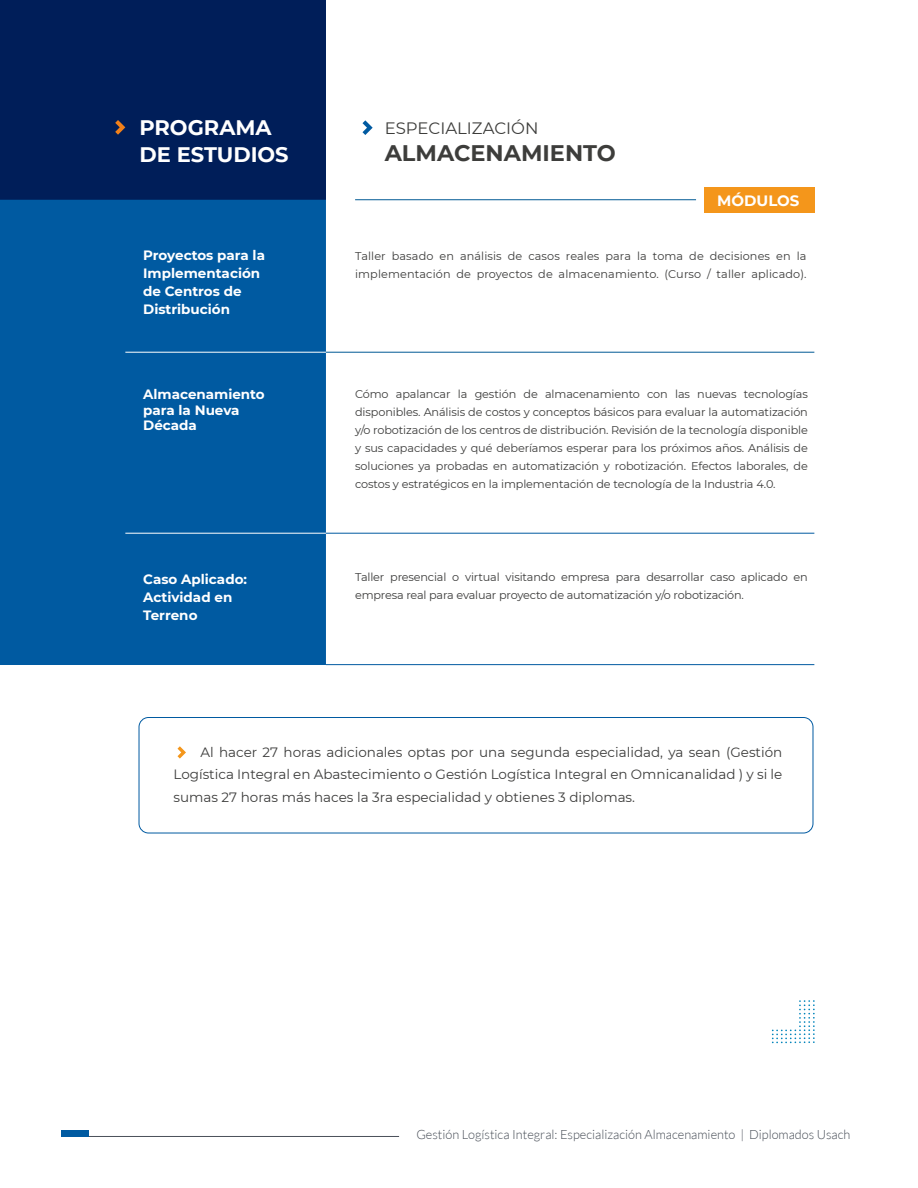
<style>
.page{position:relative;width:918px;height:1188px;background:#fff}
.page>*{position:absolute;margin:0;border:0;box-sizing:border-box;transform-origin:0 0}
.t1{font:700 22.5px "Montserrat";color:#3d3d3b}
.t2{font:700 21px/27px "Montserrat";color:#fff}
.t3{font:16.5px "Montserrat";color:#3d3d3b}
.t4{font:700 15px "Montserrat";color:#fff}
.t5{font:13.5px/22.5px "Montserrat";color:#3c3c3b;text-align:justify}
.t6{font:700 13.5px/18px "Montserrat";color:#fff}
.t7{font:300 12.75px "Lato";color:#4a5059}
.t8{font:11.25px/18px "Montserrat";letter-spacing:-.01em;color:#3c3c3b;text-align:justify}
.t9{font:11.25px/18px "Montserrat";letter-spacing:.01em;color:#3c3c3b}
</style>
<div class="page">
<svg style="left:772px;top:1000px;width:43px;height:43px"></svg>
<hr style="left:61px;top:1136px;width:338px;height:1px;background:#4a5059">
<div style="left:61px;top:1131px;width:28px;height:6px;background:#005aa1"></div>
<div style="left:0;top:200px;width:326px;height:465px;background:#005aa1"></div>
<div style="left:0;top:0;width:326px;height:200px;background:#001e59"></div>
<hr style="left:326px;top:352px;width:488px;height:1px;background:#005994">
<hr style="left:125px;top:352px;width:201px;height:1px;background:#fff">
<hr style="left:125px;top:533px;width:201px;height:1px;background:#fff">
<hr style="left:326px;top:533px;width:488px;height:1px;background:#005aa1">
<hr style="left:326px;top:664px;width:488px;height:1px;background:#005aa1">
<svg style="left:115px;top:120px;width:10px;height:15px"></svg>
<div style="left:705px;top:187px;width:110px;height:25px;background:#f4961b"></div>
<hr style="left:355px;top:199px;width:341px;height:1px;background:#005994">
<svg style="left:363px;top:120px;width:10px;height:15px"></svg>
<div style="left:139px;top:717px;width:674px;height:116px;border:1px solid #005aa1;border-radius:10px"></div>
<svg style="left:178px;top:746px;width:8px;height:13px"></svg>
<h2 class="t2" style="left:139px;top:113px;width:151px">PROGRAMA<br>DE ESTUDIOS</h2>
<p class="t6" style="left:143px;top:246px;width:123px">Proyectos para la<br>Implementación de Centros de<br>Distribución</p>
<p class="t6" style="left:143px;top:385px;width:123px;line-height:15.8px">Almacenamiento para la Nueva<br>Década</p>
<p class="t6" style="left:143px;top:570px;width:105px">Caso Aplicado:<br>Actividad en<br>Terreno</p>
<h3 class="t3" style="left:385px;top:117px;width:155px">ESPECIALIZACIÓN</h3>
<h1 class="t1" style="left:385px;top:137px;width:233px">ALMACENAMIENTO</h1>
<h3 class="t4" style="left:717px;top:189px;width:84px">MÓDULOS</h3>
<p class="t9" style="left:355px;top:247px;width:453px">Taller basado en análisis de casos reales para la toma de decisiones en la implementación de proyectos de almacenamiento. (Curso / taller aplicado).</p>
<p class="t8" style="left:355px;top:385px;width:454px">Cómo apalancar la gestión de almacenamiento con las nuevas tecnologías disponibles. Análisis de costos y conceptos básicos para evaluar la automatización y/o robotización de los centros de distribución. Revisión de la tecnología disponible y sus capacidades y qué deberíamos esperar para los próximos años. Análisis de soluciones ya probadas en automatización y robotización. Efectos laborales, de costos y estratégicos en la implementación de tecnología de la Industria 4.0.</p>
<p class="t8" style="left:355px;top:568px;width:454px">Taller presencial o virtual visitando empresa para desarrollar caso aplicado en empresa real para evaluar proyecto de automatización y/o robotización.</p>
<p class="t5" style="left:174px;top:740px;width:610px;text-indent:27px">Al hacer 27 horas adicionales optas por una segunda especialidad, ya sean (Gestión Logística Integral en Abastecimiento o Gestión Logística Integral en Omnicanalidad ) y si le sumas 27 horas más haces la 3ra especialidad y obtienes 3 diplomas.</p>
<p class="t7" style="left:416px;top:1128px;width:436px">Gestión Logística Integral: Especialización Almacenamiento | Diplomados Usach</p>
</div>
